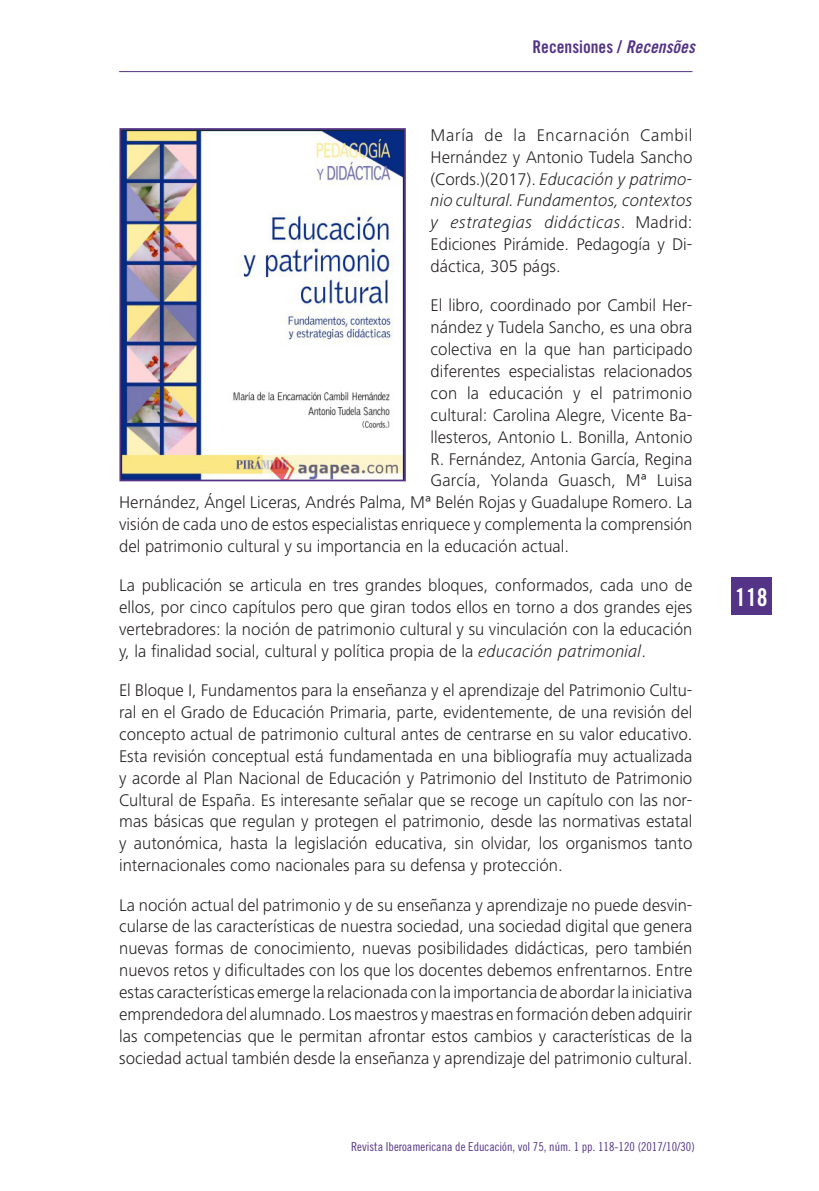
<style>
.page{position:relative;width:819px;height:1191px;background:#fff}
.page>*{position:absolute;margin:0;border:0;box-sizing:border-box;transform-origin:0 0}
.PAGINA{font:24.5px "Trade Gothic Bold Cond Twenty";color:#fff}
.t1{font:700 19.25px "Trade Gothic";color:#fff}
.RIE_Texto{font:300 17.5px/21.9px "Frutiger Next LT";color:#231f20;text-align:justify}
.t2{font:17.5px "Trade Gothic Bold Cond Twenty";color:#543486}
.MID{font:12.25px "Trade Gothic Cond Eighteen";color:#543486}
.s1{font-family:"Trade Gothic Bold Cond Twenty Obl"}
.s2{font-style:italic}
</style>
<div class="page">
<div style="left:731px;top:577px;width:40px;height:38px;background:#543486"></div>
<hr style="left:119px;top:71px;width:573px;height:1px;background:#543486">
<img style="left:122px;top:131px;width:281px;height:347px">
<div style="left:119px;top:128px;width:287px;height:353px;border:2px solid #543486"></div>
<p class="t2" style="left:532px;top:36px;width:164px">Recensiones / <span class="s1">Recensões</span></p>
<p class="RIE_Texto" style="left:430px;top:124px;width:263px">María de la Encarnación Cambil Hernández y Antonio Tudela Sancho (Cords.)(2017). <span class="s2">Educación y patrimo&shy;nio cultural. Fundamentos, contextos y estrategias didácticas</span>. Madrid:<br>Ediciones Pirámide. Pedagogía y Di&shy;dáctica, 305 págs.</p>
<p class="RIE_Texto" style="left:430px;top:295px;width:263px">El libro, coordinado por Cambil Her-</p>
<p class="RIE_Texto" style="left:430px;top:316px;width:263px">nández y Tudela Sancho, es una obra</p>
<p class="RIE_Texto" style="left:430px;top:338px;width:263px">colectiva en la que han participado</p>
<p class="RIE_Texto" style="left:430px;top:360px;width:263px">diferentes especialistas relacionados</p>
<p class="RIE_Texto" style="left:430px;top:382px;width:263px">con la educación y el patrimonio</p>
<p class="RIE_Texto" style="left:430px;top:404px;width:263px">cultural: Carolina Alegre, Vicente Ba-</p>
<p class="RIE_Texto" style="left:430px;top:426px;width:263px">llesteros, Antonio L. Bonilla, Antonio</p>
<p class="RIE_Texto" style="left:430px;top:448px;width:263px">R. Fernández, Antonia García, Regina</p>
<p class="RIE_Texto" style="left:430px;top:470px;width:263px">García, Yolanda Guasch, Mª Luisa</p>
<p class="RIE_Texto" style="left:119px;top:491px;width:574px">Hernández, Ángel Liceras, Andrés Palma, Mª Belén Rojas y Guadalupe Romero. La</p>
<p class="RIE_Texto" style="left:119px;top:513px;width:575px">visión de cada uno de estos especialistas enriquece y complementa la comprensión</p>
<p class="RIE_Texto" style="left:119px;top:535px;width:451px">del patrimonio cultural y su importancia en la educación actual.</p>
<p class="RIE_Texto" style="left:119px;top:574px;width:575px">La publicación se articula en tres grandes bloques, conformados, cada uno de ellos, por cinco capítulos pero que giran todos ellos en torno a dos grandes ejes vertebradores: la noción de patrimonio cultural y su vinculación con la educación y, la finalidad social, cultural y política propia de la <span class="s2">educación patrimonial</span>.</p>
<p class="RIE_Texto" style="left:119px;top:679px;width:575px">El Bloque I, Fundamentos para la enseñanza y el aprendizaje del Patrimonio Cultu&shy;ral en el Grado de Educación Primaria, parte, evidentemente, de una revisión del concepto actual de patrimonio cultural antes de centrarse en su valor educativo.<br>Esta revisión conceptual está fundamentada en una bibliografía muy actualizada y acorde al Plan Nacional de Educación y Patrimonio del Instituto de Patrimonio Cultural de España. Es interesante señalar que se recoge un capítulo con las nor&shy;mas básicas que regulan y protegen el patrimonio, desde las normativas estatal y autonómica, hasta la legislación educativa, sin olvidar, los organismos tanto internacionales como nacionales para su defensa y protección.</p>
<p class="RIE_Texto" style="left:119px;top:893px;width:575px">La noción actual del patrimonio y de su enseñanza y aprendizaje no puede desvin&shy;cularse de las características de nuestra sociedad, una sociedad digital que genera nuevas formas de conocimiento, nuevas posibilidades didácticas, pero también nuevos retos y dificultades con los que los docentes debemos enfrentarnos. Entre estas características emerge la relacionada con la importancia de abordar la iniciativa emprendedora del alumnado. Los maestros y maestras en formación deben adquirir las competencias que le permitan afrontar estos cambios y características de la sociedad actual también desde la enseñanza y aprendizaje del patrimonio cultural.</p>
<p class="MID" style="left:351px;top:1139px;width:345px">Revista Iberoamericana de Educación, vol 75, núm. 1 pp. 118-120 (2017/10/30)</p>
<p class="PAGINA" style="left:735px;top:582px;width:34px">118</p>
<p class="t1" style="left:734px;top:583px;width:34px">118</p>
</div>
